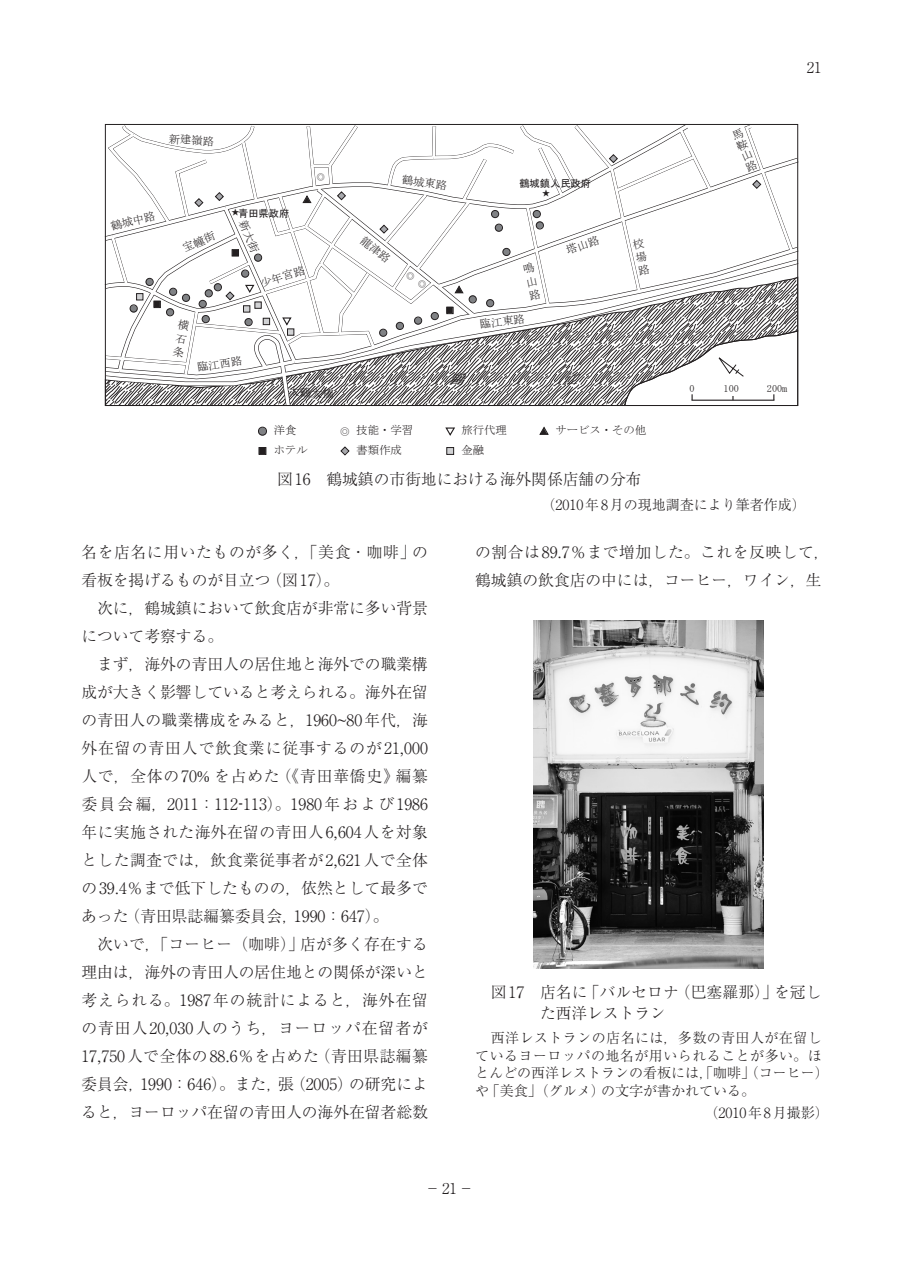
<style>
.page{position:relative;width:903px;height:1275px;background:#fff}
.page>*{position:absolute;margin:0;border:0;box-sizing:border-box;transform-origin:0 0}
.t1{font:300 15.75px/28px "Ryumin Pro";color:#231f20}
.t2{font:300 15.75px/28px "Ryumin Pro";letter-spacing:.04em;color:#231f20}
.t3{font:300 14.88px "Ryumin Pro";color:#231f20}
.t4{font:300 14px/17.5px "Ryumin Pro";letter-spacing:.03em;color:#231f20}
.t5{font:300 14px "Ryumin Pro";color:#231f20}
.t6{font:11.38px/11.4px "MS Mincho";color:#231f20;text-align:justify}
.t7{font:10.15px "MS P Gothic";color:#231f20}
.t8{font:10.15px "MS Mincho";color:#231f20}
.t9{font:8.05px/13.7px "Koz Go Pro";color:#808285;text-align:center}
.t10{font:8.05px "Koz Go Pro";color:#231f20}
.t11{font:8.05px "Koz Go Pro";color:#a8a9ad}
.t12{font:8.05px "Koz Go Pro";color:#d1d2d4}
.s1{font-size:9.62px;color:#808285}
.s2{font-size:9.62px}
.s3{font-size:9.62px;color:#a8a9ad}
.s4{font-size:9.62px;color:#fff}
.s5{font-size:9.62px;color:#d1d2d4}
.s6{font-family:"Century";font-weight:400}
</style>
<div class="page">
<svg style="left:258px;top:427px;width:9px;height:9px"></svg>
<div style="left:259px;top:447px;width:7px;height:8px;border:1px solid #231f20"></div>
<svg style="left:340px;top:446px;width:10px;height:10px"></svg>
<svg style="left:445px;top:427px;width:10px;height:9px"></svg>
<div style="left:446px;top:447px;width:8px;height:8px;border:1px solid #231f20"></div>
<svg style="left:539px;top:426px;width:10px;height:9px"></svg>
<img style="left:533px;top:621px;width:231px;height:347px">
<svg style="left:104px;top:124px;width:695px;height:282px"></svg>
<p class="t3" style="left:807px;top:55px;width:16px">21</p>
<p class="t6" style="left:169px;top:133px;width:47px;rotate:3deg">新建嶺路</p>
<p class="t11" style="left:609px;top:153px;width:9px">◆</p>
<p class="t6" style="left:110px;top:220px;width:47px;rotate:-13deg">鶴城中路</p>
<p class="t11" style="left:195px;top:197px;width:9px">◆</p>
<p class="t11" style="left:215px;top:191px;width:9px">◆</p>
<p class="t7" style="left:238px;top:208px;width:53px">青田県政府</p>
<p class="t10" style="left:232px;top:207px;width:9px">★</p>
<p class="t10" style="left:317px;top:171px;width:9px">◎</p>
<p class="t10" style="left:303px;top:194px;width:9px">▲</p>
<p class="t11" style="left:337px;top:191px;width:9px">◆</p>
<p class="t6" style="left:403px;top:173px;width:47px;rotate:9deg">鶴城東路</p>
<p class="t11" style="left:380px;top:224px;width:9px">◆</p>
<p class="t7" style="left:519px;top:178px;width:73px">鶴城鎮人民政府</p>
<p class="t10" style="left:542px;top:188px;width:9px">★</p>
<p class="t9" style="left:491px;top:207px;width:13px">● ●</p>
<p class="t9" style="left:533px;top:209px;width:12px;line-height:11.4px">● ●</p>
<p class="t10" style="left:231px;top:248px;width:9px">■</p>
<p class="t9" style="left:254px;top:251px;width:9px">●</p>
<p class="t9" style="left:502px;top:245px;width:9px">●</p>
<p class="t9" style="left:146px;top:275px;width:9px">●</p>
<p class="t12" style="left:136px;top:292px;width:9px">■</p>
<p class="t9" style="left:130px;top:302px;width:9px">●</p>
<p class="t9" style="left:169px;top:285px;width:9px">●</p>
<p class="t9" style="left:166px;top:306px;width:9px">●</p>
<p class="t9" style="left:182px;top:291px;width:9px">●</p>
<p class="t10" style="left:153px;top:299px;width:9px">■</p>
<p class="t6" style="left:259px;top:278px;width:47px;rotate:-17deg">少年宮路</p>
<p class="t9" style="left:241px;top:267px;width:9px">●</p>
<p class="t9" style="left:214px;top:281px;width:9px">●</p>
<p class="t9" style="left:205px;top:287px;width:9px">●</p>
<p class="t11" style="left:226px;top:291px;width:9px">◆</p>
<p class="t9" style="left:199px;top:297px;width:9px">●</p>
<p class="t12" style="left:254px;top:300px;width:9px">■</p>
<p class="t12" style="left:243px;top:304px;width:9px">■</p>
<p class="t9" style="left:202px;top:313px;width:9px">●</p>
<p class="t9" style="left:245px;top:316px;width:9px">●</p>
<p class="t12" style="left:262px;top:316px;width:9px">■</p>
<p class="t12" style="left:287px;top:327px;width:9px">■</p>
<p class="t9" style="left:379px;top:326px;width:9px">●</p>
<p class="t10" style="left:406px;top:270px;width:9px">◎</p>
<p class="t10" style="left:418px;top:278px;width:9px">◎</p>
<p class="t9" style="left:396px;top:319px;width:9px">●</p>
<p class="t9" style="left:414px;top:314px;width:9px">●</p>
<p class="t9" style="left:431px;top:309px;width:9px">●</p>
<p class="t10" style="left:455px;top:285px;width:9px">▲</p>
<p class="t10" style="left:446px;top:305px;width:9px">■</p>
<p class="t9" style="left:469px;top:293px;width:9px">●</p>
<p class="t9" style="left:486px;top:297px;width:9px">●</p>
<p class="t6" style="left:479px;top:318px;width:47px;rotate:-7deg">臨江東路</p>
<p class="t6" style="left:196px;top:361px;width:47px;rotate:-8deg">臨江西路</p>
<p class="t6" style="left:289px;top:386px;width:47px;rotate:3deg">太鶴大橋</p>
<p class="t6" style="left:258px;top:425px;width:40px"><span class="s1">●</span> 洋食</p>
<p class="t6" style="left:258px;top:444px;width:52px"><span class="s2">■</span> ホテル</p>
<p class="t6" style="left:340px;top:425px;width:74px"><span class="s2">◎</span> 技能・学習</p>
<p class="t6" style="left:340px;top:444px;width:63px"><span class="s3">◆</span> 書類作成</p>
<p class="t6" style="left:445px;top:425px;width:63px"><span class="s4">▼</span> 旅行代理</p>
<p class="t6" style="left:445px;top:444px;width:40px"><span class="s5">■</span> 金融</p>
<p class="t6" style="left:539px;top:425px;width:109px"><span class="s2">▲</span> サービス・その他</p>
<p class="t6" style="left:731px;top:131px;width:13px;rotate:-23deg">馬鞍山路</p>
<p class="t11" style="left:753px;top:179px;width:9px">◆</p>
<p class="t8" style="left:689px;top:384px;width:7px">0</p>
<p class="t8" style="left:724px;top:384px;width:17px">100</p>
<p class="t8" style="left:767px;top:384px;width:22px">200m</p>
<p class="t1" style="left:277px;top:464px;width:366px">図16 鶴城鎮の市街地における海外関係店舗の分布</p>
<p class="t5" style="left:541px;top:493px;width:266px">（2010年8月の現地調査により筆者作成）</p>
<p class="t2" style="left:81px;top:537px;width:348px">名を店名に用いたものが多く，「美食・咖啡」の看板を掲げるものが目立つ（図17）。</p>
<p class="t1" style="left:81px;top:593px;width:348px;text-indent:16px">次に，鶴城鎮において飲食店が非常に多い背景について考察する。</p>
<p class="t1" style="left:81px;top:649px;width:348px;text-align:justify;text-indent:16px">まず，海外の青田人の居住地と海外での職業構成が大きく影響していると考えられる。海外在留の青田人の職業構成をみると，1960<span class="s6">~</span>80年代，海外在留の青田人で飲食業に従事するのが21<span class="s6">,</span>000人で，全体の70<span class="s6">%</span> を占めた（《青田華僑史》編纂委員会編，2011：112<span class="s6">-</span>113）。1980年および1986年に実施された海外在留の青田人6<span class="s6">,</span>604人を対象とした調査では，飲食業従事者が2<span class="s6">,</span>621人で全体の39<span class="s6">.</span>4％まで低下したものの，依然として最多であった（青田県誌編纂委員会，1990：647）。</p>
<p class="t1" style="left:81px;top:929px;width:348px;text-align:justify;text-indent:16px">次いで，「コーヒー（咖啡）」店が多く存在する理由は，海外の青田人の居住地との関係が深いと考えられる。1987年の統計によると，海外在留の青田人20<span class="s6">,</span>030人のうち，ヨーロッパ在留者が17<span class="s6">,</span>750人で全体の88<span class="s6">.</span>6％を占めた（青田県誌編纂委員会，1990：646）。また，張（2005）の研究によると，ヨーロッパ在留の青田人の海外在留者総数</p>
<p class="t1" style="left:475px;top:537px;width:356px">の割合は89<span class="s6">.</span>7％まで増加した。これを反映して，鶴城鎮の飲食店の中には，コーヒー，ワイン，生</p>
<p class="t1" style="left:540px;top:980px;width:283px;line-height:21px;text-indent:-49px">図17 店名に「バルセロナ（巴塞羅那）」を冠した西洋レストラン</p>
<p class="t4" style="left:475px;top:1028px;width:355px;text-indent:16px">西洋レストランの店名には，多数の青田人が在留しているヨーロッパの地名が用いられることが多い。ほとんどの西洋レストランの看板には，「咖啡」（コーヒー）や「美食」（グルメ）の文字が書かれている。</p>
<p class="t5" style="left:704px;top:1102px;width:126px">（2010年8月撮影）</p>
<p class="t3" style="left:425px;top:1176px;width:50px">－21－</p>
</div>
